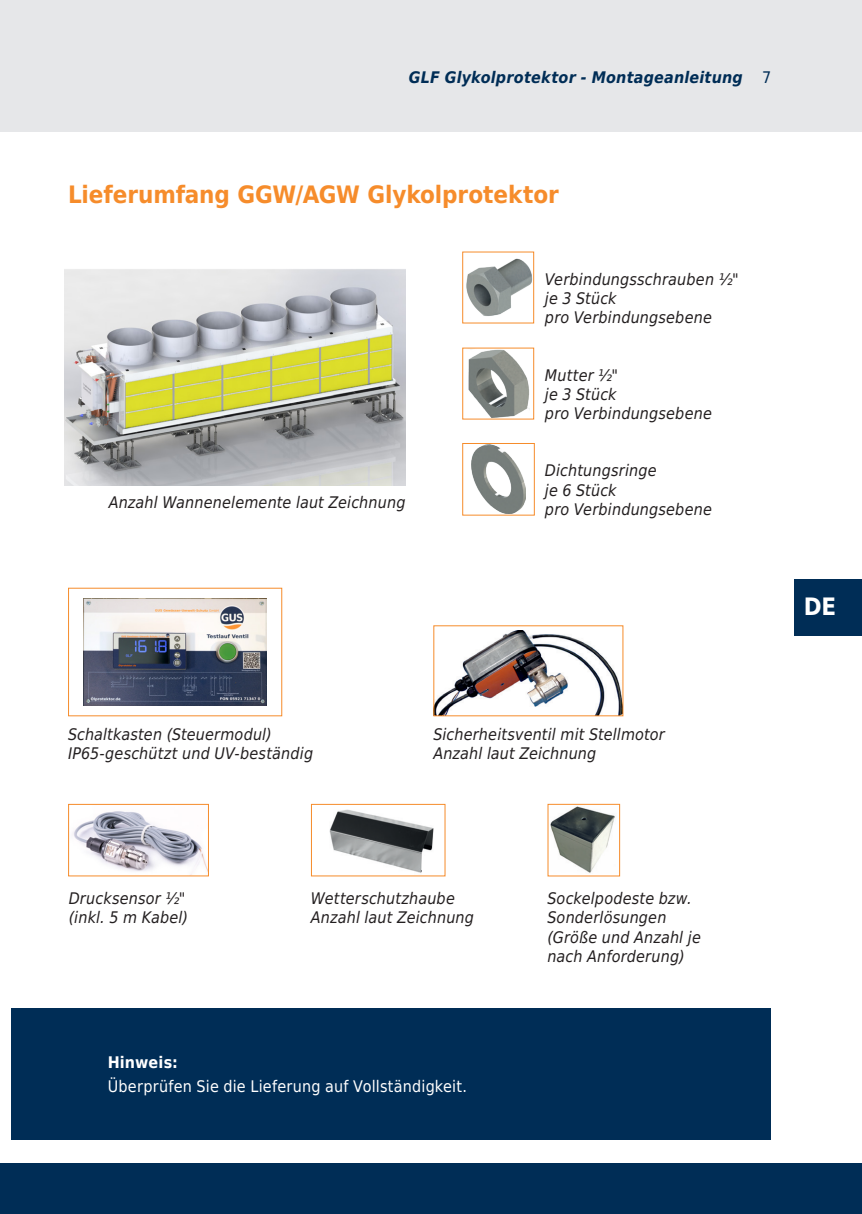
<style>
.page{position:relative;width:862px;height:1214px;background:#fff}
.page>*{position:absolute;margin:0;border:0;box-sizing:border-box;transform-origin:0 0}
.t1{font:700 24px "DejaVu Sans Condensed";letter-spacing:-.005em;color:#f68c2b}
.t2{font:700 24px "DejaVu Sans Condensed";color:#fff}
.t3{font:italic 16px/19.2px "DejaVu Sans Condensed";letter-spacing:.01em;color:#231f20}
.t4{font:italic 700 16px "DejaVu Sans Condensed";letter-spacing:.01em;color:#002d56}
.t5{font:16px "DejaVu Sans Condensed";letter-spacing:.015em;color:#fff}
.t6{font:700 16px "DejaVu Sans Condensed";letter-spacing:.01em;color:#fff}
.s1{font-weight:400;font-style:normal;font-size:14px}
.s2{font-weight:400;font-style:normal}
</style>
<div class="page">
<div style="left:0;top:1162px;width:862px;height:51px;background:#002d56"></div>
<div style="left:794px;top:579px;width:68px;height:56px;background:#002d56"></div>
<div style="left:0;top:0;width:11px;height:131px;background:#e6e7e9"></div>
<div style="left:11px;top:0;width:851px;height:131px;background:#e6e7e9"></div>
<img style="left:471px;top:445px;width:55px;height:68px">
<div style="left:462px;top:443px;width:73px;height:72px;border:1px solid #f68c2b"></div>
<img style="left:468px;top:349px;width:61px;height:68px">
<div style="left:462px;top:347px;width:72px;height:72px;border:1px solid #f68c2b"></div>
<img style="left:466px;top:258px;width:66px;height:58px">
<div style="left:462px;top:251px;width:72px;height:72px;border:1px solid #f68c2b"></div>
<img style="left:329px;top:809px;width:105px;height:64px">
<div style="left:311px;top:803px;width:134px;height:73px;border:1px solid #f68c2b"></div>
<img style="left:73px;top:811px;width:134px;height:60px">
<div style="left:68px;top:803px;width:141px;height:73px;border:1px solid #f68c2b"></div>
<img style="left:435px;top:630px;width:186px;height:84px">
<div style="left:11px;top:1008px;width:760px;height:132px;background:#002d56"></div>
<img style="left:64px;top:269px;width:341px;height:216px">
<img style="left:551px;top:806px;width:64px;height:67px">
<div style="left:547px;top:803px;width:73px;height:73px;border:1px solid #f68c2b"></div>
<img style="left:84px;top:598px;width:183px;height:107px">
<div style="left:68px;top:587px;width:214px;height:129px;border:1px solid #f68c2b"></div>
<p class="t4" style="left:521px;top:65px;width:274px">GGW / AGW Montageanleitung <span class="s1">7</span></p>
<p class="t4" style="left:409px;top:65px;width:364px">GLF Glykolprotektor - Montageanleitung <span class="s2">7</span></p>
<h1 class="t1" style="left:68px;top:175px;width:492px">Lieferumfang GGW/AGW Glykolprotektor</h1>
<p class="t3" style="left:545px;top:269px;width:195px">Verbindungsschrauben ½" je 3 Stück<br>pro Verbindungsebene</p>
<p class="t3" style="left:109px;top:492px;width:298px">Anzahl Wannenelemente laut Zeichnung</p>
<p class="t3" style="left:545px;top:365px;width:168px">Mutter ½"<br>je 3 Stück<br>pro Verbindungsebene</p>
<p class="t3" style="left:545px;top:461px;width:168px">Dichtungsringe<br>je 6 Stück<br>pro Verbindungsebene</p>
<h1 class="t2" style="left:804px;top:587px;width:34px">DE</h1>
<p class="t3" style="left:68px;top:724px;width:247px">Schaltkasten (Steuermodul)<br>IP65-geschützt und UV-beständig</p>
<p class="t3" style="left:433px;top:724px;width:233px">Sicherheitsventil mit Stellmotor<br>Anzahl laut Zeichnung</p>
<p class="t3" style="left:69px;top:888px;width:121px">Drucksensor ½" (inkl. 5 m Kabel)</p>
<p class="t3" style="left:311px;top:888px;width:165px">Wetterschutzhaube<br>Anzahl laut Zeichnung</p>
<p class="t3" style="left:547px;top:888px;width:155px">Sockelpodeste bzw.<br>Sonderlösungen (Größe und Anzahl je nach Anforderung)</p>
<p class="t6" style="left:108px;top:1049px;width:72px">Hinweis:</p>
<p class="t5" style="left:108px;top:1073px;width:361px">Überprüfen Sie die Lieferung auf Vollständigkeit.</p>
</div>
